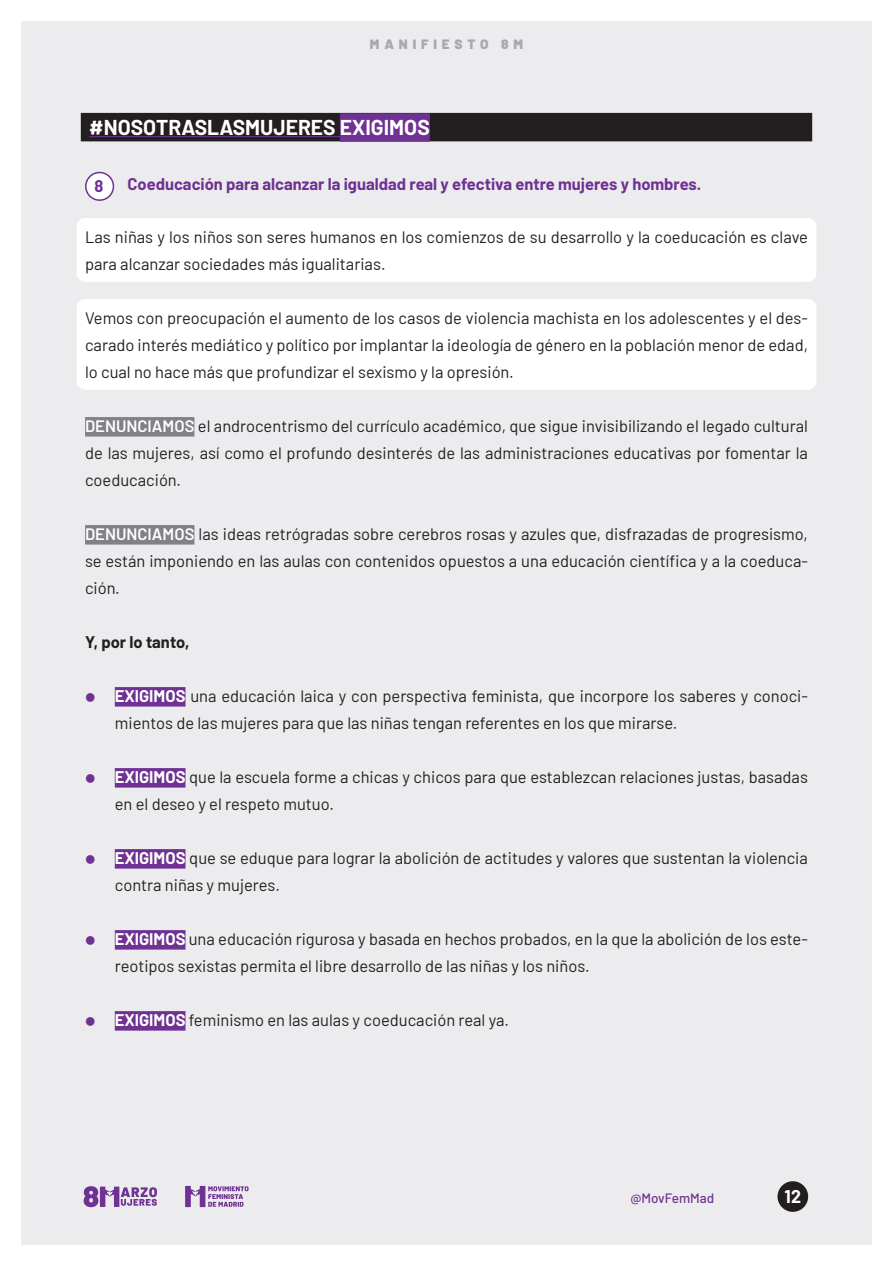
<style>
.page{position:relative;width:893px;height:1263px;background:#fff}
.page>*{position:absolute;margin:0;border:0;box-sizing:border-box;transform-origin:0 0}
.t1{font:700 21px "Barlow";color:#fff}
.t2{font:700 18px "Barlow";color:#fff}
.t3{font:16.5px/27px "Barlow";color:#231f20}
.t4{font:700 16.5px "Barlow";color:#6f3193}
.t5{font:700 16.5px "Barlow";color:#231f20}
.t6{font:900 13.5px "Barlow";letter-spacing:.36em;color:#a8a9ad}
.t7{font:500 13.5px "Barlow";color:#6f3193}
.s1{font-weight:600;color:#fff}
.s2{font-weight:700;font-size:33px;color:#6f3193}
.s3{font-weight:700;color:#fff}
</style>
<div class="page">
<div style="left:21px;top:21px;width:851px;height:1224px;background:#ececee"></div>
<svg style="left:185px;top:1186px;width:64px;height:21px"></svg>
<svg style="left:84px;top:1186px;width:73px;height:21px"></svg>
<div style="left:777px;top:1181px;width:31px;height:31px;background:#231f20;border-radius:50%"></div>
<div style="left:81px;top:113px;width:731px;height:28px;background:#231f20"></div>
<hr style="left:89px;top:136px;width:251px;height:1px;background:#6f3193">
<div style="left:340px;top:113px;width:90px;height:29px;background:#6f3193"></div>
<div style="left:77px;top:218px;width:739px;height:64px;background:#fff;border-radius:9px"></div>
<div style="left:77px;top:299px;width:739px;height:91px;background:#fff;border-radius:9px"></div>
<div style="left:85px;top:417px;width:109px;height:20px;background:#808285"></div>
<div style="left:85px;top:525px;width:109px;height:20px;background:#808285"></div>
<div style="left:115px;top:687px;width:70px;height:20px;background:#6f3193"></div>
<div style="left:115px;top:768px;width:70px;height:20px;background:#6f3193"></div>
<div style="left:115px;top:849px;width:70px;height:20px;background:#6f3193"></div>
<div style="left:115px;top:930px;width:70px;height:20px;background:#6f3193"></div>
<div style="left:115px;top:1011px;width:70px;height:20px;background:#6f3193"></div>
<div style="left:86px;top:173px;width:27px;height:27px;background:#fff;border-radius:50%"></div>
<div style="left:85px;top:172px;width:29px;height:29px;border:2px solid #6f3193;border-radius:50%"></div>
<p class="t6" style="left:370px;top:34px;width:155px">MANIFIESTO 8M</p>
<p class="t1" style="left:89px;top:112px;width:342px">#NOSOTRASLASMUJERES EXIGIMOS</p>
<p class="t4" style="left:94px;top:174px;width:10px">8</p>
<p class="t4" style="left:128px;top:172px;width:575px">Coeducación para alcanzar la igualdad real y efectiva entre mujeres y hombres.</p>
<p class="t3" style="left:85px;top:222px;width:724px">Las niñas y los niños son seres humanos en los comienzos de su desarrollo y la coeducación es clave para alcanzar sociedades más igualitarias.</p>
<p class="t3" style="left:85px;top:303px;width:724px;text-align:justify">Vemos con preocupación el aumento de los casos de violencia machista en los adolescentes y el des&shy;carado interés mediático y político por implantar la ideología de género en la población menor de edad, lo cual no hace más que profundizar el sexismo y la opresión.</p>
<p class="t3" style="left:85px;top:411px;width:724px;text-align:justify"><span class="s1">DENUNCIAMOS</span> el androcentrismo del currículo académico, que sigue invisibilizando el legado cultural de las mujeres, así como el profundo desinterés de las administraciones educativas por fomentar la coeducación.</p>
<p class="t3" style="left:85px;top:519px;width:724px;text-align:justify"><span class="s1">DENUNCIAMOS</span> las ideas retrógradas sobre cerebros rosas y azules que, disfrazadas de progresismo, se están imponiendo en las aulas con contenidos opuestos a una educación científica y a la coeduca&shy;ción.</p>
<p class="t5" style="left:85px;top:630px;width:106px">Y, por lo tanto,</p>
<p class="t3" style="left:115px;top:681px;width:695px;text-indent:-30px"><span class="s2">•</span> <span class="s3">EXIGIMOS</span> una educación laica y con perspectiva feminista, que incorpore los saberes y conoci&shy;mientos de las mujeres para que las niñas tengan referentes en los que mirarse.</p>
<p class="t3" style="left:115px;top:762px;width:695px;text-indent:-30px"><span class="s2">•</span> <span class="s3">EXIGIMOS</span> que la escuela forme a chicas y chicos para que establezcan relaciones justas, basadas en el deseo y el respeto mutuo.</p>
<p class="t3" style="left:115px;top:843px;width:695px;text-indent:-30px"><span class="s2">•</span> <span class="s3">EXIGIMOS</span> que se eduque para lograr la abolición de actitudes y valores que sustentan la violencia contra niñas y mujeres.</p>
<p class="t3" style="left:115px;top:924px;width:695px;text-indent:-30px"><span class="s2">•</span> <span class="s3">EXIGIMOS</span> una educación rigurosa y basada en hechos probados, en la que la abolición de los este&shy;reotipos sexistas permita el libre desarrollo de las niñas y los niños.</p>
<p class="t3" style="left:85px;top:1005px;width:426px"><span class="s2">•</span> <span class="s3">EXIGIMOS</span> feminismo en las aulas y coeducación real ya.</p>
<p class="t7" style="left:630px;top:1188px;width:86px">@MovFemMad</p>
<p class="t2" style="left:785px;top:1183px;width:18px">12</p>
</div>
